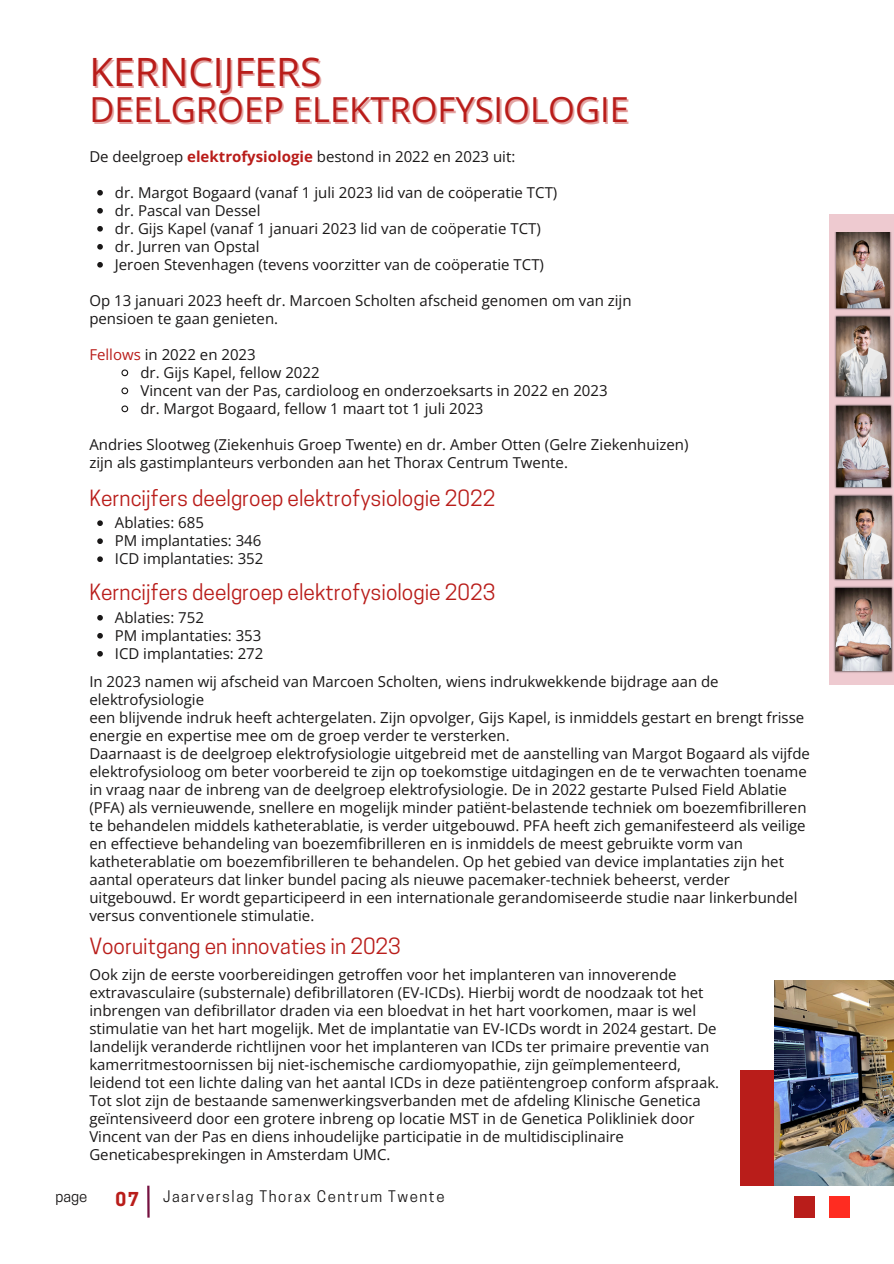
<style>
.page{position:relative;width:894px;height:1264px;background:#fff}
.page>*{position:absolute;margin:0;border:0;box-sizing:border-box;transform-origin:0 0}
.t1{font:39px "Open Sans";color:#b91d1a}
.t2{font:34.5px "Open Sans";color:#b91d1a}
.t3{font:21px "Cooper Hewitt";color:#b91d1a}
.t4{font:700 18px "Cooper Hewitt";color:#b91d1a}
.t5{font:15px/18px "Open Sans";color:#191717}
.t6{font:15px "Cooper Hewitt";letter-spacing:.1em;color:#191717}
.s1{font-weight:700;color:#b91d1a}
.s2{color:#b91d1a}
</style>
<div class="page">
<hr style="left:147px;top:1185px;width:3px;height:32px;background:#751040">
<div style="left:793px;top:1196px;width:21px;height:21px;background:#b91d1a"></div>
<div style="left:829px;top:1196px;width:20px;height:21px;background:#ff2c21"></div>
<div style="left:740px;top:1070px;width:34px;height:115px;background:#b91d1a"></div>
<img style="left:774px;top:980px;width:119px;height:205px">
<div style="left:829px;top:215px;width:64px;height:469px;background:#eecad0"></div>
<img style="left:833px;top:232px;width:60px;height:441px">
<svg style="left:97px;top:520px;width:6px;height:6px"></svg>
<svg style="left:97px;top:538px;width:6px;height:6px"></svg>
<svg style="left:97px;top:556px;width:6px;height:6px"></svg>
<svg style="left:97px;top:615px;width:6px;height:5px"></svg>
<svg style="left:97px;top:633px;width:6px;height:5px"></svg>
<svg style="left:97px;top:651px;width:6px;height:5px"></svg>
<svg style="left:97px;top:190px;width:6px;height:5px"></svg>
<svg style="left:97px;top:208px;width:6px;height:5px"></svg>
<svg style="left:97px;top:226px;width:6px;height:5px"></svg>
<svg style="left:97px;top:244px;width:6px;height:5px"></svg>
<svg style="left:97px;top:262px;width:6px;height:5px"></svg>
<svg style="left:121px;top:369px;width:8px;height:8px"></svg>
<svg style="left:121px;top:387px;width:8px;height:8px"></svg>
<svg style="left:121px;top:405px;width:8px;height:8px"></svg>
<p class="t1" style="left:89px;top:44px;width:234px">KERNCIJFERS</p>
<p class="t2" style="left:89px;top:85px;width:541px">DEELGROEP ELEKTROFYSIOLOGIE</p>
<h2 class="t5" style="left:89px;top:147px;width:427px">De deelgroep <span class="s1">elektrofysiologie</span> bestond in 2022 en 2023 uit:</h2>
<p class="t5" style="left:115px;top:183px;width:444px">dr. Margot Bogaard (vanaf 1 juli 2023 lid van de coöperatie TCT)</p>
<p class="t5" style="left:115px;top:201px;width:147px">dr. Pascal van Dessel</p>
<p class="t5" style="left:115px;top:219px;width:427px">dr. Gijs Kapel (vanaf 1 januari 2023 lid van de coöperatie TCT)</p>
<p class="t5" style="left:115px;top:237px;width:146px">dr. Jurren van Opstal</p>
<p class="t5" style="left:115px;top:255px;width:430px">Jeroen Stevenhagen (tevens voorzitter van de coöperatie TCT)</p>
<p class="t5" style="left:89px;top:291px;width:543px">Op 13 januari 2023 heeft dr. Marcoen Scholten afscheid genomen om van zijn</p>
<p class="t5" style="left:89px;top:309px;width:190px">pensioen te gaan genieten.</p>
<p class="t5" style="left:89px;top:345px;width:168px"><span class="s2">Fellows</span> in 2022 en 2023</p>
<p class="t5" style="left:140px;top:363px;width:181px">dr. Gijs Kapel, fellow 2022</p>
<p class="t5" style="left:140px;top:381px;width:468px">Vincent van der Pas, cardioloog en onderzoeksarts in 2022 en 2023</p>
<p class="t5" style="left:140px;top:399px;width:344px">dr. Margot Bogaard, fellow 1 maart tot 1 juli 2023</p>
<h2 class="t5" style="left:89px;top:435px;width:600px">Andries Slootweg (Ziekenhuis Groep Twente) en dr. Amber Otten (Gelre Ziekenhuizen)</h2>
<p class="t5" style="left:89px;top:453px;width:480px">zijn als gastimplanteurs verbonden aan het Thorax Centrum Twente.</p>
<p class="t3" style="left:89px;top:490px;width:407px">Kerncijfers deelgroep elektrofysiologie 2022</p>
<p class="t5" style="left:115px;top:513px;width:91px">Ablaties: 685</p>
<p class="t5" style="left:115px;top:531px;width:148px">PM implantaties: 346</p>
<p class="t5" style="left:115px;top:549px;width:150px">ICD implantaties: 352</p>
<h2 class="t3" style="left:89px;top:584px;width:407px">Kerncijfers deelgroep elektrofysiologie 2023</h2>
<p class="t5" style="left:115px;top:608px;width:91px">Ablaties: 752</p>
<p class="t5" style="left:115px;top:626px;width:148px">PM implantaties: 353</p>
<p class="t5" style="left:115px;top:644px;width:150px">ICD implantaties: 272</p>
<h3 class="t5" style="left:89px;top:672px;width:630px">In 2023 namen wij afscheid van Marcoen Scholten, wiens indrukwekkende bijdrage aan de elektrofysiologie</h3>
<p class="t5" style="left:89px;top:708px;width:716px">een blijvende indruk heeft achtergelaten. Zijn opvolger, Gijs Kapel, is inmiddels gestart en brengt frisse energie en expertise mee om de groep verder te versterken.</p>
<h3 class="t5" style="left:89px;top:744px;width:722px">Daarnaast is de deelgroep elektrofysiologie uitgebreid met de aanstelling van Margot Bogaard als vijfde elektrofysioloog om beter voorbereid te zijn op toekomstige uitdagingen en de te verwachten toename in vraag naar de inbreng van de deelgroep elektrofysiologie. De in 2022 gestarte Pulsed Field Ablatie (PFA) als vernieuwende, snellere en mogelijk minder patiënt-belastende techniek om boezemfibrilleren te behandelen middels katheterablatie, is verder uitgebouwd. PFA heeft zich gemanifesteerd als veilige en effectieve behandeling van boezemfibrilleren en is inmiddels de meest gebruikte vorm van katheterablatie om boezemfibrilleren te behandelen. Op het gebied van device implantaties zijn het aantal operateurs dat linker bundel pacing als nieuwe pacemaker-techniek beheerst, verder uitgebouwd. Er wordt geparticipeerd in een internationale gerandomiseerde studie naar linkerbundel versus conventionele stimulatie.</h3>
<h3 class="t3" style="left:89px;top:938px;width:313px">Vooruitgang en innovaties in 2023</h3>
<p class="t5" style="left:89px;top:965px;width:631px">Ook zijn de eerste voorbereidingen getroffen voor het implanteren van innoverende extravasculaire (substernale) defibrillatoren (EV-ICDs). Hierbij wordt de noodzaak tot het inbrengen van defibrillator draden via een bloedvat in het hart voorkomen, maar is wel stimulatie van het hart mogelijk. Met de implantatie van EV-ICDs wordt in 2024 gestart. De landelijk veranderde richtlijnen voor het implanteren van ICDs ter primaire preventie van kamerritmestoornissen bij niet-ischemische cardiomyopathie, zijn geïmplementeerd, leidend tot een lichte daling van het aantal ICDs in deze patiëntengroep conform afspraak.<br>Tot slot zijn de bestaande samenwerkingsverbanden met de afdeling Klinische Genetica geïntensiveerd door een grotere inbreng op locatie MST in de Genetica Polikliniek door Vincent van der Pas en diens inhoudelijke participatie in de multidisciplinaire Geneticabesprekingen in Amsterdam UMC.</p>
<p class="t6" style="left:55px;top:1191px;width:33px">page</p>
<p class="t4" style="left:115px;top:1192px;width:25px">07</p>
<p class="t6" style="left:163px;top:1191px;width:283px">Jaarverslag Thorax Centrum Twente</p>
</div>
